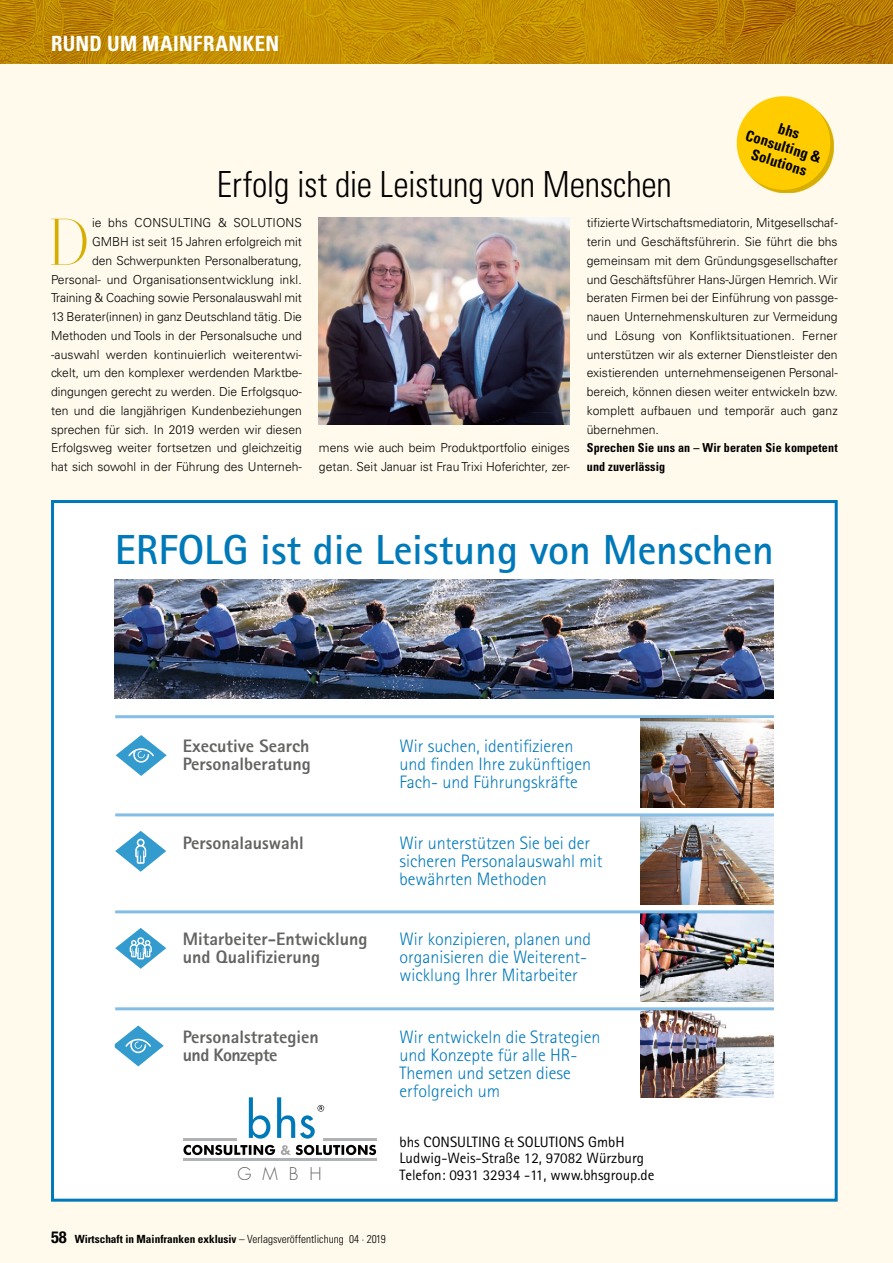
<style>
.page{position:relative;width:893px;height:1263px;background:#fff}
.page>*{position:absolute;margin:0;border:0;box-sizing:border-box;transform-origin:0 0}
.t1{font:66.45px "Aire Bold Std";color:#d7ae00}
.t2{font:700 42px "Rotis Sans Serif Pro";color:#0079b9}
.t3{font:300 condensed 36px "Univers LT Std";letter-spacing:-.005em;color:#000;scale:.96 1}
.t4{font:700 condensed 21px "Univers LT Std";letter-spacing:.015em;color:#fff}
.t5{font:300 18px/18px "Rotis Sans Serif Pro";color:#0079b9}
.t6{font:800 18px/18px "Rotis Sans Serif Pro";color:#636362}
.t7{font:300 17.1px "Futura";color:#636362}
.t8{font:15px/16.5px "Rotis Sans Serif Pro";color:#000}
.t9{font:700 condensed 15px/16.5px "Univers LT Std";color:#000;text-align:center}
.t10{font:300 12.3px/18.8px "Univers LT Std";color:#000;text-align:right}
.t11{font:700 condensed 12.3px/18.8px "Univers LT Std";letter-spacing:.01em;color:#000}
.t12{font:700 condensed 11.25px "Univers LT Std";color:#000}
.s1{font-family:"Helvetica Neue LT Std";font-size:16.5px}
.s2{font-weight:300}
</style>
<div class="page">
<svg style="left:0;top:0;width:893px;height:64px;background:#bf8800"></svg>
<div style="left:0;top:64px;width:893px;height:1199px;background:#fffaec"></div>
<svg style="left:736px;top:96px;width:98px;height:97px"></svg>
<img style="left:319px;top:218px;width:251px;height:206px">
<div style="left:51px;top:500px;width:787px;height:702px;background:#fff"></div>
<div style="left:51px;top:500px;width:787px;height:702px;border:3px solid #0079b9"></div>
<img style="left:115px;top:580px;width:659px;height:119px">
<svg style="left:281px;top:1145px;width:95px;height:10px"></svg>
<svg style="left:183px;top:1145px;width:92px;height:10px"></svg>
<hr style="left:183px;top:1138px;width:53px;height:2px;background:#b1b2b3">
<hr style="left:323px;top:1138px;width:53px;height:2px;background:#b1b2b3">
<hr style="left:183px;top:1158px;width:193px;height:2px;background:#b1b2b3">
<svg style="left:249px;top:1097px;width:75px;height:42px"></svg>
<hr style="left:115px;top:715px;width:659px;height:3px;background:#84bde5">
<img style="left:640px;top:718px;width:134px;height:89px">
<img style="left:640px;top:816px;width:134px;height:88px">
<img style="left:640px;top:1010px;width:134px;height:87px">
<img style="left:640px;top:913px;width:134px;height:88px">
<svg style="left:115px;top:1025px;width:49px;height:41px"></svg>
<svg style="left:115px;top:928px;width:51px;height:41px"></svg>
<hr style="left:115px;top:813px;width:659px;height:3px;background:#84bde5">
<hr style="left:115px;top:910px;width:659px;height:3px;background:#84bde5">
<hr style="left:115px;top:1007px;width:659px;height:3px;background:#84bde5">
<svg style="left:115px;top:831px;width:51px;height:41px"></svg>
<svg style="left:116px;top:735px;width:51px;height:41px"></svg>
<h3 class="t4" style="left:51px;top:31px;width:230px">RUND UM MAINFRANKEN</h3>
<h3 class="t3" style="left:217px;top:163px;width:476px">Erfolg ist die Leistung von Menschen</h3>
<p class="t9" style="left:753px;top:111px;width:80px;rotate:17deg">bhs<br>Consulting &amp;<br>Solutions</p>
<p class="t10" style="left:51px;top:214px;width:253px">ie bhs CONSULTING &amp; SOLUTIONS<br>GMBH ist seit 15 Jahren erfolgreich mit<br>den Schwerpunkten Personalberatung, Personal- und Organisationsentwicklung inkl.<br>Training &amp; Coaching sowie Personalauswahl mit 13 Berater(innen) in ganz Deutschland tätig. Die Methoden und Tools in der Personalsuche und -auswahl werden kontinuierlich weiterentwi&shy;ckelt, um den komplexer werdenden Marktbe&shy;dingungen gerecht zu werden. Die Erfolgsquo&shy;ten und die langjährigen Kundenbeziehungen sprechen für sich. In 2019 werden wir diesen Erfolgsweg weiter fortsetzen und gleichzeitig hat sich sowohl in der Führung des Unterneh-</p>
<h1 class="t1" style="left:49px;top:203px;width:42px">D</h1>
<p class="t10" style="left:319px;top:438px;width:252px;text-align:left">mens wie auch beim Produktportfolio einiges getan. Seit Januar ist Frau Trixi Hoferichter, zer-</p>
<p class="t10" style="left:587px;top:214px;width:252px;text-align:justify">tifizierte Wirtschaftsmediatorin, Mitgesellschaf&shy;terin und Geschäftsführerin. Sie führt die bhs gemeinsam mit dem Gründungsgesellschafter und Geschäftsführer Hans-Jürgen Hemrich. Wir beraten Firmen bei der Einführung von passge&shy;nauen Unternehmenskulturen zur Vermeidung und Lösung von Konfliktsituationen. Ferner unterstützen wir als externer Dienstleister den existierenden unternehmenseigenen Personal&shy;bereich, können diesen weiter entwickeln bzw. komplett aufbauen und temporär auch ganz übernehmen.</p>
<p class="t11" style="left:587px;top:438px;width:252px">Sprechen Sie uns an – Wir beraten Sie kompetent und zuverlässig</p>
<h2 class="t2" style="left:115px;top:523px;width:660px">ERFOLG ist die Leistung von Menschen</h2>
<h3 class="t6" style="left:183px;top:737px;width:129px">Executive Search<br>Personalberatung</h3>
<h3 class="t5" style="left:400px;top:737px;width:193px">Wir suchen, identifizieren und finden Ihre zukünftigen<br>Fach- und Führungskräfte</h3>
<h3 class="t6" style="left:183px;top:834px;width:122px">Personalauswahl</h3>
<h3 class="t5" style="left:400px;top:834px;width:204px">Wir unterstützen Sie bei der sicheren Personalauswahl mit bewährten Methoden</h3>
<h3 class="t6" style="left:183px;top:930px;width:186px">Mitarbeiter-Entwicklung und Qualifizierung</h3>
<h3 class="t5" style="left:400px;top:930px;width:193px">Wir konzipieren, planen und organisieren die Weiterent&shy;wicklung Ihrer Mitarbeiter</h3>
<h3 class="t6" style="left:183px;top:1028px;width:137px">Personalstrategien und Konzepte</h3>
<h3 class="t5" style="left:400px;top:1028px;width:203px">Wir entwickeln die Strategien und Konzepte für alle HR-<br>Themen und setzen diese erfolgreich um</h3>
<h3 class="t7" style="left:237px;top:1162px;width:86px">G M B H</h3>
<p class="t8" style="left:400px;top:1133px;width:256px">bhs CONSULTING &amp; SOLUTIONS GmbH<br>Ludwig-Weis-Straße 12, 97082 Würzburg<br>Telefon: 0931 32934 -11, www.bhsgroup.de</p>
<p class="t12" style="left:51px;top:1232px;width:336px"><span class="s1">58</span> Wirtschaft in Mainfranken exklusiv <span class="s2">– Verlagsveröffentlichung 04 · 2019</span></p>
</div>
